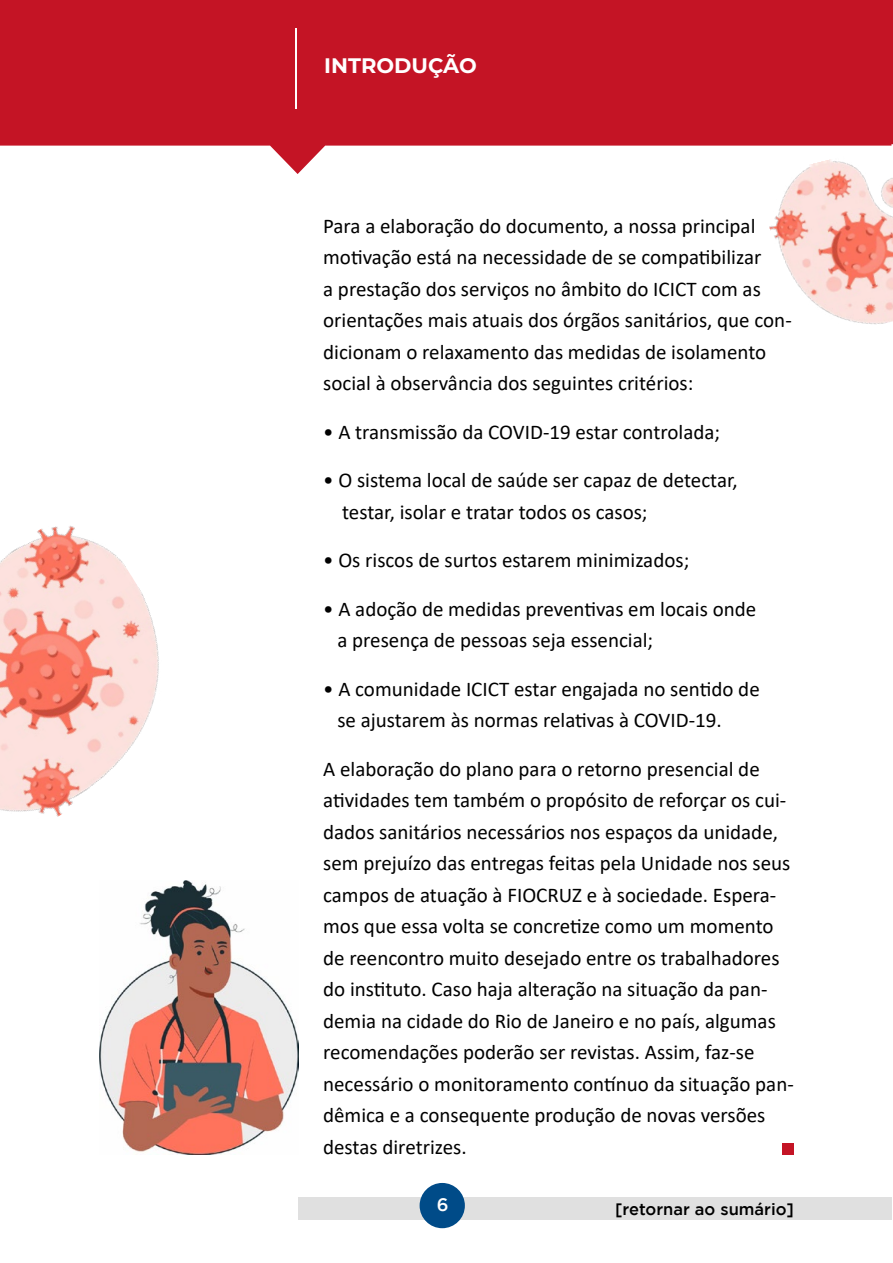
<style>
.page{position:relative;width:893px;height:1263px;background:#fff}
.page>*{position:absolute;margin:0;border:0;box-sizing:border-box;transform-origin:0 0}
.t1{font:21px/31.5px "Calibri";color:#000}
.t2{font:700 21px "Montserrat";color:#fff}
.t3{font:500 18px "Gotham";color:#fff}
.t4{font:500 16.5px "Gotham";color:#000}
</style>
<div class="page">
<div style="left:298px;top:1197px;width:594px;height:23px;background:#e0e0e0"></div>
<div style="left:420px;top:1183px;width:45px;height:45px;background:#004b88;border-radius:50%"></div>
<svg style="left:0;top:0;width:893px;height:174px;background:#cc3442"></svg>
<hr style="left:295px;top:28px;width:2px;height:81px;background:#fff">
<img style="left:99px;top:880px;width:199px;height:274px">
<img style="left:757px;top:143px;width:136px;height:182px">
<img style="left:0;top:526px;width:159px;height:291px">
<div style="left:783px;top:1143px;width:11px;height:11px;background:#c41425"></div>
<p class="t2" style="left:324px;top:51px;width:154px">INTRODUÇÃO</p>
<p class="t1" style="left:323px;top:209px;width:470px">Para a elaboração do documento, a nossa principal motivação está na necessidade de se compatibilizar<br>a prestação dos serviços no âmbito do ICICT com as orientações mais atuais dos órgãos sanitários, que con&shy;dicionam o relaxamento das medidas de isolamento social à observância dos seguintes critérios:</p>
<p class="t1" style="left:323px;top:415px;width:398px">• A transmissão da COVID-19 estar controlada;</p>
<p class="t1" style="left:342px;top:464px;width:397px;text-indent:-19px">• O sistema local de saúde ser capaz de detectar, testar, isolar e tratar todos os casos;</p>
<p class="t1" style="left:323px;top:544px;width:368px">• Os riscos de surtos estarem minimizados;</p>
<p class="t1" style="left:337px;top:592px;width:420px;text-indent:-14px">• A adoção de medidas preventivas em locais onde a presença de pessoas seja essencial;</p>
<p class="t1" style="left:337px;top:672px;width:424px;text-indent:-14px">• A comunidade ICICT estar engajada no sentido de se ajustarem às normas relativas à COVID-19.</p>
<p class="t1" style="left:323px;top:752px;width:472px">A elaboração do plano para o retorno presencial de atividades tem também o propósito de reforçar os cui&shy;dados sanitários necessários nos espaços da unidade, sem prejuízo das entregas feitas pela Unidade nos seus campos de atuação à FIOCRUZ e à sociedade. Espera&shy;mos que essa volta se concretize como um momento de reencontro muito desejado entre os trabalhadores do instituto. Caso haja alteração na situação da pan&shy;demia na cidade do Rio de Janeiro e no país, algumas recomendações poderão ser revistas. Assim, faz-se necessário o monitoramento contínuo da situação pan&shy;dêmica e a consequente produção de novas versões destas diretrizes.</p>
<p class="t3" style="left:437px;top:1195px;width:13px">6</p>
<p class="t4" style="left:615px;top:1199px;width:180px">[retornar ao sumário]</p>
</div>
